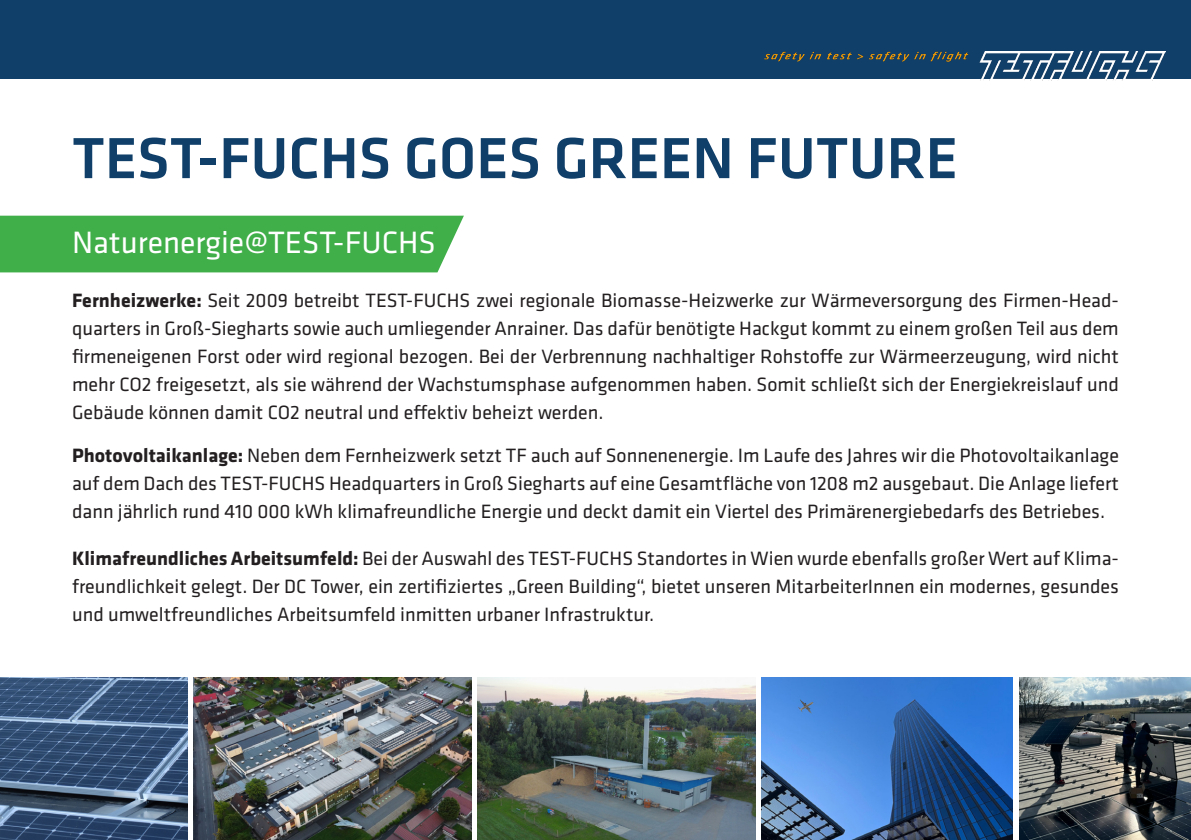
<style>
.page{position:relative;width:1191px;height:840px;background:#fff}
.page>*{position:absolute;margin:0;border:0;box-sizing:border-box;transform-origin:0 0}
.t1{font:500 60px "Klavika";color:#103f6a}
.t2{font:32px "Klavika";color:#fff}
.t3{font:20px/28px "Klavika";color:#231f20;text-align:justify}
.s1{font-weight:700}
</style>
<div class="page">
<div style="left:0;top:0;width:1191px;height:78px;background:#103f6a"></div>
<img style="left:752px;top:51px;width:413px;height:30px">
<div style="left:0;top:215px;width:464px;height:57px;background:#40ae49"></div>
<img style="left:0;top:677px;width:187px;height:162px">
<img style="left:194px;top:677px;width:277px;height:162px">
<img style="left:478px;top:677px;width:277px;height:162px">
<img style="left:762px;top:677px;width:251px;height:162px">
<img style="left:1019px;top:677px;width:172px;height:162px">
<p class="t1" style="left:72px;top:117px;width:887px">TEST-FUCHS GOES GREEN FUTURE</p>
<p class="t2" style="left:72px;top:222px;width:365px">Naturenergie@TEST-FUCHS</p>
<p class="t3" style="left:72px;top:285px;width:1048px"><span class="s1">Fernheizwerke:</span> Seit 2009 betreibt TEST-FUCHS zwei regionale Biomasse-Heizwerke zur Wärmeversorgung des Firmen-Head&shy;quarters in Groß-Siegharts sowie auch umliegender Anrainer. Das dafür benötigte Hackgut kommt zu einem großen Teil aus dem firmeneigenen Forst oder wird regional bezogen. Bei der Verbrennung nachhaltiger Rohstoffe zur Wärmeerzeugung, wird nicht mehr CO2 freigesetzt, als sie während der Wachstumsphase aufgenommen haben. Somit schließt sich der Energiekreislauf und Gebäude können damit CO2 neutral und effektiv beheizt werden.</p>
<p class="t3" style="left:72px;top:440px;width:1048px"><span class="s1">Photovoltaikanlage:</span> Neben dem Fernheizwerk setzt TF auch auf Sonnenenergie. Im Laufe des Jahres wir die Photovoltaikanlage auf dem Dach des TEST-FUCHS Headquarters in Groß Siegharts auf eine Gesamtfläche von 1208 m2 ausgebaut. Die Anlage liefert dann jährlich rund 410 000 kWh klimafreundliche Energie und deckt damit ein Viertel des Primärenergiebedarfs des Betriebes.</p>
<p class="t3" style="left:72px;top:543px;width:1048px"><span class="s1">Klimafreundliches Arbeitsumfeld:</span> Bei der Auswahl des TEST-FUCHS Standortes in Wien wurde ebenfalls großer Wert auf Klima&shy;freundlichkeit gelegt. Der DC Tower, ein zertifiziertes „Green Building“, bietet unseren MitarbeiterInnen ein modernes, gesundes und umweltfreundliches Arbeitsumfeld inmitten urbaner Infrastruktur.</p>
</div>
